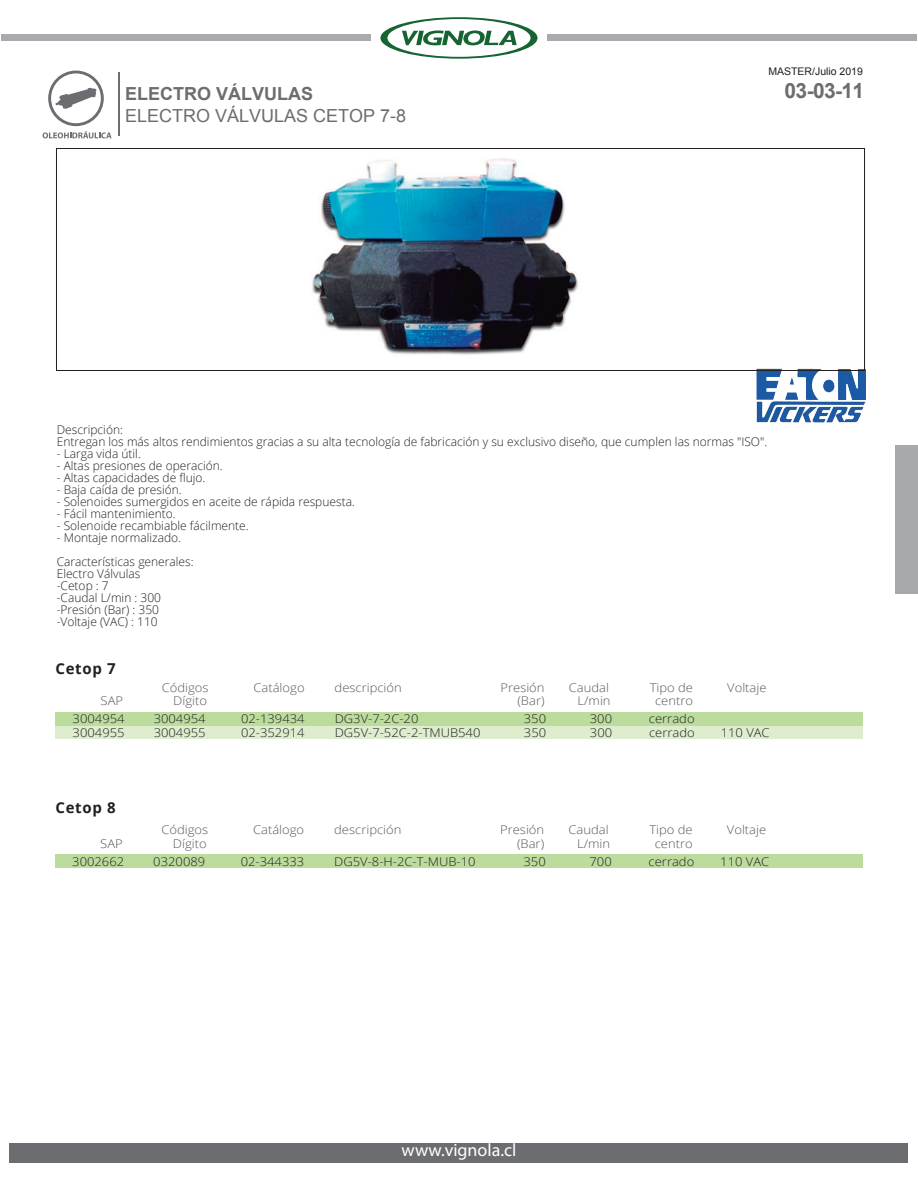
<style>
.page{position:relative;width:918px;height:1188px;background:#fff}
.page>*{position:absolute;margin:0;border:0;box-sizing:border-box;transform-origin:0 0}
.t1{font:700 21px "Arial";color:#6c6d70}
.t2{font:18px "Arial";color:#6c6d70}
.t3{font:700 18px "Arial";color:#6c6d70}
.t4{font:18px "Myriad Pro";color:#fff}
.t5{font:700 15px "Open Sans";letter-spacing:.045em;color:#231f20}
.t6{font:300 12px/12px "Open Sans";color:#231f20}
.t7{font:300 12px "Open Sans";color:#231f20;scale:1.08 1}
.t8{font:300 12px "Open Sans";color:#57585a;scale:1.08 1}
.t9{font:10.5px "Arial";color:#231f20}
</style>
<div class="page">
<div style="left:56px;top:712px;width:807px;height:14px;background:#bcdc9e"></div>
<div style="left:56px;top:726px;width:807px;height:13px;background:#ddedce"></div>
<div style="left:55px;top:855px;width:807px;height:13px;background:#bcdc9e"></div>
<img style="left:756px;top:368px;width:109px;height:55px">
<div style="left:895px;top:445px;width:22px;height:149px;background:#a8a9ad"></div>
<div style="left:56px;top:148px;width:809px;height:223px;border:1px solid #231f20"></div>
<div style="left:10px;top:1143px;width:898px;height:20px;background:#6c6d70"></div>
<img style="left:312px;top:159px;width:266px;height:196px">
<hr style="left:119px;top:73px;width:1px;height:63px;background:#6c6d70">
<svg style="left:43px;top:71px;width:69px;height:67px"></svg>
<svg style="left:380px;top:17px;width:158px;height:42px"></svg>
<div style="left:2px;top:35px;width:369px;height:6px;background:#a8aaad"></div>
<div style="left:547px;top:35px;width:369px;height:6px;background:#a8aaad"></div>
<p class="t9" style="left:768px;top:65px;width:96px">MASTER/Julio 2019</p>
<h2 class="t3" style="left:125px;top:82px;width:190px">ELECTRO VÁLVULAS</h2>
<h1 class="t1" style="left:785px;top:77px;width:81px">03-03-11</h1>
<h2 class="t2" style="left:125px;top:104px;width:283px">ELECTRO VÁLVULAS CETOP 7-8</h2>
<p class="t6" style="left:57px;top:423px;width:712px">Descripción:<br>Entregan los más altos rendimientos gracias a su alta tecnología de fabricación y su exclusivo diseño, que cumplen las normas "ISO".</p>
<p class="t6" style="left:57px;top:447px;width:86px">- Larga vida útil.</p>
<p class="t6" style="left:57px;top:459px;width:168px">- Altas presiones de operación.</p>
<p class="t6" style="left:57px;top:471px;width:150px">- Altas capacidades de flujo.</p>
<p class="t6" style="left:57px;top:483px;width:126px">- Baja caída de presión.</p>
<p class="t6" style="left:57px;top:495px;width:300px">- Solenoides sumergidos en aceite de rápida respuesta.</p>
<p class="t6" style="left:57px;top:507px;width:120px">- Fácil mantenimiento.</p>
<p class="t6" style="left:57px;top:519px;width:194px">- Solenoide recambiable fácilmente.</p>
<p class="t6" style="left:57px;top:525px;width:138px;line-height:24px">- Montaje normalizado.<br>Características generales:</p>
<p class="t6" style="left:57px;top:567px;width:106px">Electro Válvulas -Cetop : 7<br>-Caudal L/min : 300 -Presión (Bar) : 350 -Voltaje (VAC) : 110</p>
<p class="t5" style="left:56px;top:658px;width:62px">Cetop 7</p>
<p class="t8" style="left:162px;top:679px;width:45px">Códigos</p>
<p class="t8" style="left:253px;top:679px;width:49px">Catálogo</p>
<p class="t8" style="left:335px;top:679px;width:64px">descripción</p>
<p class="t8" style="left:501px;top:679px;width:42px">Presión</p>
<p class="t8" style="left:569px;top:679px;width:39px">Caudal</p>
<p class="t8" style="left:650px;top:679px;width:42px">Tipo de</p>
<p class="t8" style="left:727px;top:679px;width:38px">Voltaje</p>
<p class="t8" style="left:101px;top:693px;width:22px">SAP</p>
<p class="t8" style="left:173px;top:693px;width:33px">Dígito</p>
<p class="t8" style="left:517px;top:693px;width:27px">(Bar)</p>
<p class="t8" style="left:577px;top:693px;width:32px">L/min</p>
<p class="t8" style="left:655px;top:693px;width:37px">centro</p>
<p class="t7" style="left:73px;top:711px;width:50px">3004954</p>
<p class="t7" style="left:154px;top:711px;width:50px">3004954</p>
<p class="t7" style="left:241px;top:711px;width:60px">02-139434</p>
<p class="t7" style="left:335px;top:711px;width:79px">DG3V-7-2C-20</p>
<p class="t7" style="left:524px;top:711px;width:22px">350</p>
<p class="t7" style="left:590px;top:711px;width:22px">300</p>
<p class="t7" style="left:649px;top:711px;width:44px">cerrado</p>
<p class="t7" style="left:73px;top:724px;width:50px">3004955</p>
<p class="t7" style="left:154px;top:724px;width:50px">3004955</p>
<p class="t7" style="left:241px;top:724px;width:60px">02-352914</p>
<p class="t7" style="left:335px;top:724px;width:137px">DG5V-7-52C-2-TMUB540</p>
<p class="t7" style="left:524px;top:724px;width:22px">350</p>
<p class="t7" style="left:590px;top:724px;width:22px">300</p>
<p class="t7" style="left:649px;top:724px;width:44px">cerrado</p>
<p class="t7" style="left:721px;top:724px;width:47px">110 VAC</p>
<p class="t5" style="left:56px;top:796px;width:62px">Cetop 8</p>
<p class="t8" style="left:161px;top:822px;width:45px">Códigos</p>
<p class="t8" style="left:253px;top:822px;width:49px">Catálogo</p>
<p class="t8" style="left:334px;top:822px;width:64px">descripción</p>
<p class="t8" style="left:500px;top:822px;width:42px">Presión</p>
<p class="t8" style="left:569px;top:822px;width:39px">Caudal</p>
<p class="t8" style="left:649px;top:822px;width:42px">Tipo de</p>
<p class="t8" style="left:727px;top:822px;width:38px">Voltaje</p>
<p class="t8" style="left:100px;top:835px;width:22px">SAP</p>
<p class="t8" style="left:173px;top:835px;width:33px">Dígito</p>
<p class="t8" style="left:517px;top:835px;width:27px">(Bar)</p>
<p class="t8" style="left:577px;top:835px;width:32px">L/min</p>
<p class="t8" style="left:655px;top:835px;width:37px">centro</p>
<p class="t7" style="left:72px;top:853px;width:50px">3002662</p>
<p class="t7" style="left:153px;top:853px;width:50px">0320089</p>
<p class="t7" style="left:241px;top:853px;width:60px">02-344333</p>
<p class="t7" style="left:334px;top:853px;width:132px">DG5V-8-H-2C-T-MUB-10</p>
<p class="t7" style="left:524px;top:853px;width:22px">350</p>
<p class="t7" style="left:590px;top:853px;width:22px">700</p>
<p class="t7" style="left:649px;top:853px;width:44px">cerrado</p>
<p class="t7" style="left:720px;top:853px;width:47px">110 VAC</p>
<h2 class="t4" style="left:402px;top:1139px;width:116px">www.vignola.cl</h2>
</div>
